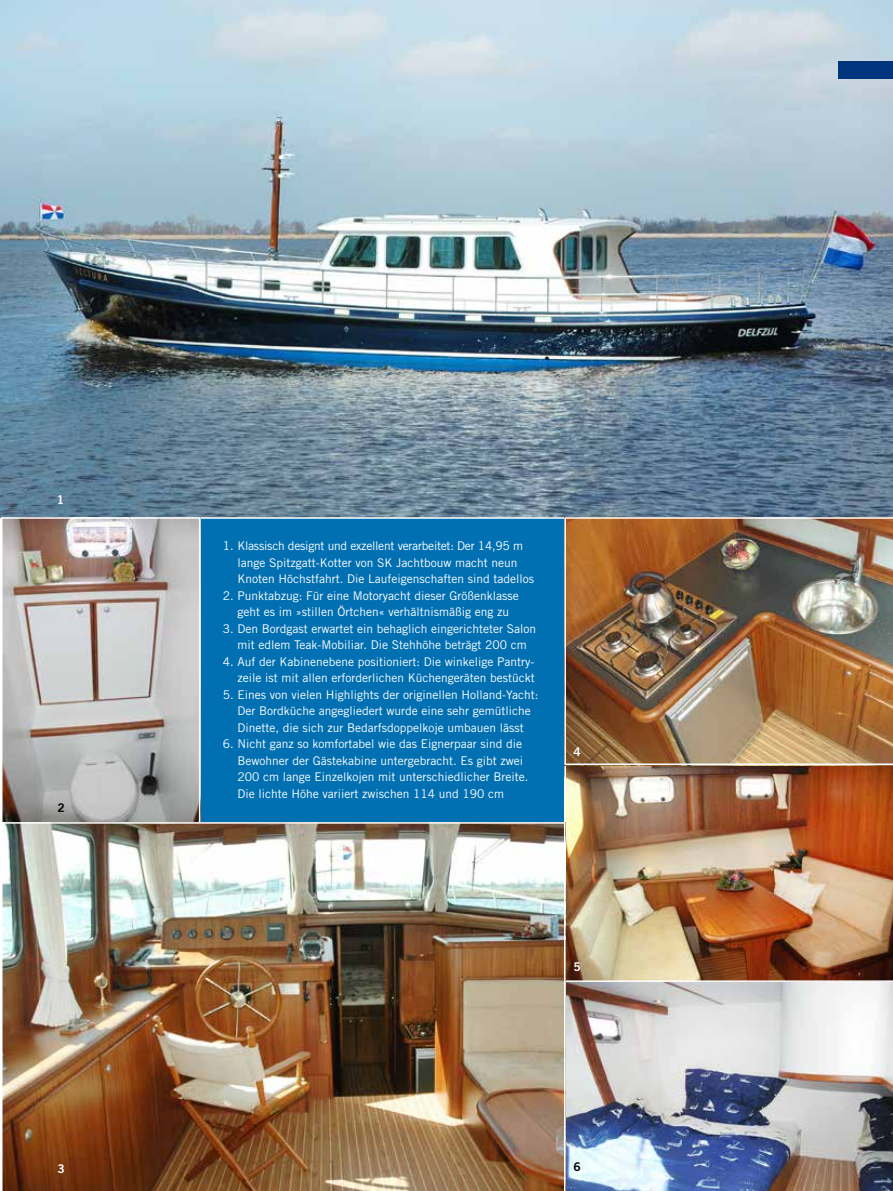
<style>
.page{position:relative;width:893px;height:1191px;background:#fff}
.page>*{position:absolute;margin:0;border:0;box-sizing:border-box;transform-origin:0 0}
.t1{font:12px/16.5px "Trade Gothic LT Std";color:#fff;text-align:center}
.t2{font:12px "Trade Gothic Bold Two";color:#fff}
.t3{font:12px "Trade Gothic Bold Two";color:#000}
</style>
<div class="page">
<img style="left:0;top:0;width:893px;height:517px">
<div style="left:187px;top:517px;width:399px;height:313px;background:#0070b3;border:2px solid #fff"></div>
<img style="left:565px;top:982px;width:328px;height:209px">
<img style="left:564px;top:765px;width:329px;height:217px">
<img style="left:564px;top:517px;width:329px;height:248px">
<img style="left:4px;top:520px;width:193px;height:302px">
<div style="left:1px;top:517px;width:199px;height:313px;border:2px solid #fff"></div>
<img style="left:1px;top:822px;width:564px;height:369px">
<div style="left:838px;top:62px;width:55px;height:17px;background:#00347c"></div>
<p class="t2" style="left:57px;top:492px;width:9px">1</p>
<p class="t3" style="left:57px;top:800px;width:9px">2</p>
<p class="t1" style="left:237px;top:537px;width:298px;text-align:left;text-indent:-15px">1. Klassisch designt und exzellent verarbeitet: Der 14,95 m lange Spitzgatt-Kotter von SK Jachtbouw macht neun<br>Knoten Höchstfahrt. Die Laufeigenschaften sind tadellos</p>
<p class="t1" style="left:223px;top:587px;width:297px">2. Punktabzug: Für eine Motoryacht dieser Größenklasse geht es im »stillen Örtchen« verhältnismäßig eng zu</p>
<p class="t1" style="left:223px;top:620px;width:315px">3. Den Bordgast erwartet ein behaglich eingerichteter Salon mit edlem Teak-Mobiliar. Die Stehhöhe beträgt 200 cm</p>
<p class="t1" style="left:223px;top:653px;width:313px;text-align:right">4. Auf der Kabinenebene positioniert: Die winkelige Pantry&shy;zeile ist mit allen erforderlichen Küchengeräten bestückt</p>
<p class="t1" style="left:223px;top:686px;width:317px">5. Eines von vielen Highlights der originellen Holland-Yacht:<br>Der Bordküche angegliedert wurde eine sehr gemütliche<br>Dinette, die sich zur Bedarfsdoppelkoje umbauen lässt</p>
<p class="t1" style="left:237px;top:735px;width:292px;text-align:left;text-indent:-15px">6. Nicht ganz so komfortabel wie das Eignerpaar sind die Bewohner der Gästekabine untergebracht. Es gibt zwei 200 cm lange Einzelkojen mit unterschiedlicher Breite.<br>Die lichte Höhe variiert zwischen 114 und 190 cm</p>
<p class="t2" style="left:574px;top:744px;width:9px">4</p>
<p class="t2" style="left:574px;top:959px;width:9px">5</p>
<p class="t2" style="left:57px;top:1161px;width:9px">3</p>
<p class="t3" style="left:574px;top:1159px;width:9px">6</p>
</div>
